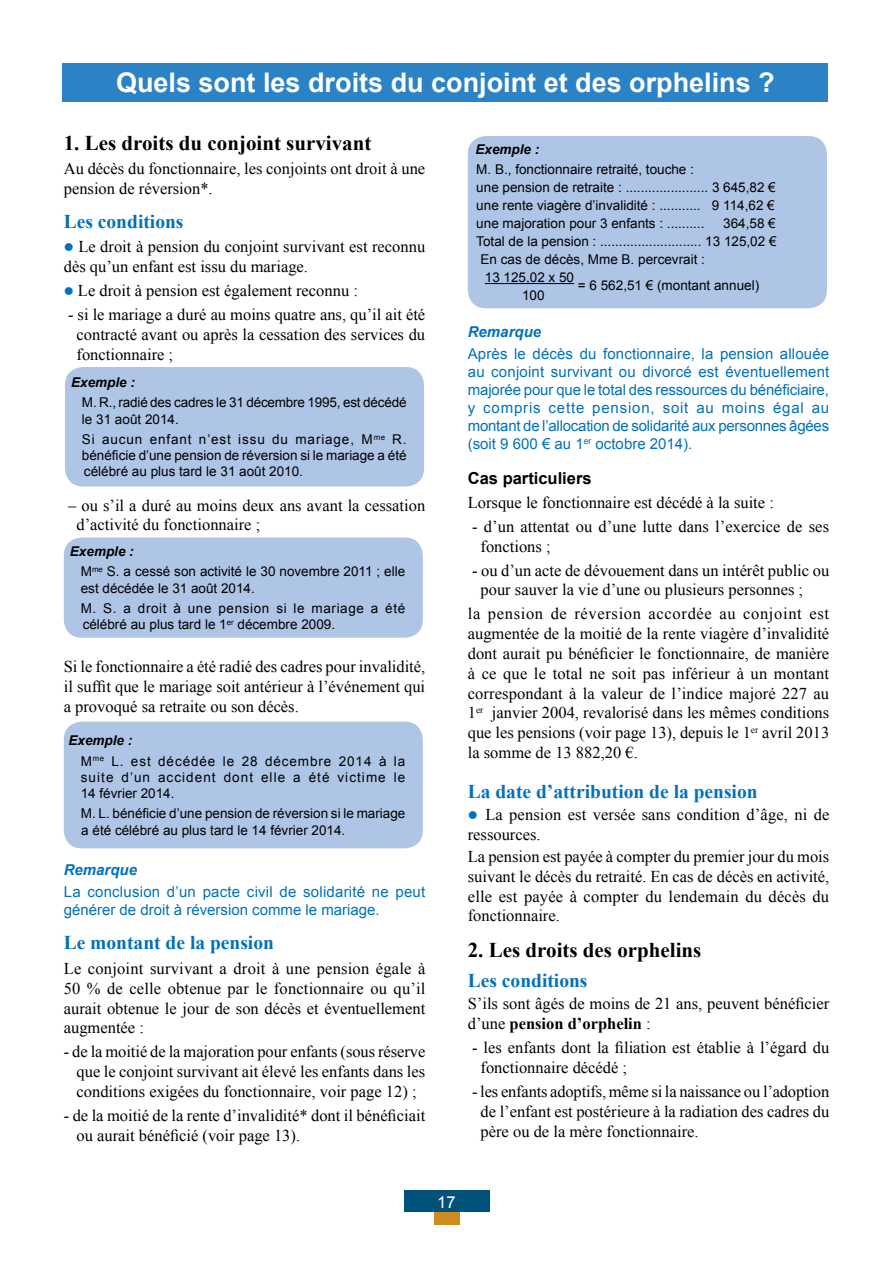
<style>
.page{position:relative;width:893px;height:1263px;background:#fff}
.page>*{position:absolute;margin:0;border:0;box-sizing:border-box;transform-origin:0 0}
.t1{font:700 27px "Arial";color:#fff}
.t2{font:700 21px "Times New Roman";color:#000}
.t3{font:700 19.5px "Times New Roman";color:#0071bb}
.t4{font:16.5px/19.8px "Times New Roman";color:#000}
.t5{font:700 16.5px "Arial";color:#000}
.t6{font:16.5px "Arial";color:#fff}
.t7{font:15px/18px "Arial";color:#0071bb}
.t8{font:italic 700 15px "Arial";color:#0071bb}
.t9{font:13.5px/16.2px "Arial";color:#000}
.t10{font:13.5px/20.4px "Arial";letter-spacing:.045em;color:#000}
.t11{font:13.5px/16.2px "Arial";letter-spacing:.08em;color:#000}
.t12{font:13.5px/20.4px "Arial";letter-spacing:.065em;color:#000}
.t13{font:italic 700 13.5px "Arial";color:#000}
.s1{color:#0071bb}
.s2{font-weight:700;font-style:italic}
.s3{font-weight:700}
</style>
<div class="page">
<div style="left:404px;top:1191px;width:85px;height:21px;background:#00527b"></div>
<div style="left:434px;top:1212px;width:25px;height:13px;background:#ce8c1e"></div>
<div style="left:63px;top:63px;width:765px;height:39px;background:#2b83c5"></div>
<div style="left:65px;top:367px;width:359px;height:119px;background:#afc5e6;border-radius:18px"></div>
<div style="left:64px;top:537px;width:359px;height:101px;background:#afc5e6;border-radius:18px"></div>
<div style="left:64px;top:722px;width:359px;height:126px;background:#afc5e6;border-radius:18px"></div>
<div style="left:468px;top:136px;width:359px;height:172px;background:#afc5e6;border-radius:18px"></div>
<hr style="left:485px;top:283px;width:89px;height:1px;background:#000">
<h1 class="t1" style="left:116px;top:65px;width:660px">Quels sont les droits du conjoint et des orphelins ?</h1>
<p class="t2" style="left:64px;top:129px;width:309px">1. Les droits du conjoint survivant</p>
<p class="t4" style="left:64px;top:159px;width:363px">Au décès du fonctionnaire, les conjoints ont droit à une pension de réversion*.</p>
<p class="t3" style="left:64px;top:208px;width:121px">Les conditions</p>
<p class="t4" style="left:64px;top:236px;width:363px"><span class="s1">●</span> Le droit à pension du conjoint survivant est reconnu dès qu’un enfant est issu du mariage.</p>
<p class="t4" style="left:64px;top:280px;width:296px"><span class="s1">●</span> Le droit à pension est également reconnu :</p>
<p class="t4" style="left:77px;top:304px;width:350px;text-align:justify;text-indent:-8px">- si le mariage a duré au moins quatre ans, qu’il ait été contracté avant ou après la cessation des services du fonctionnaire ;</p>
<p class="t13" style="left:71px;top:373px;width:65px">Exemple :</p>
<p class="t9" style="left:82px;top:395px;width:326px">M. R., radié des cadres le 31 décembre 1995, est décédé le 31 août 2014.</p>
<p class="t9" style="left:82px;top:431px;width:326px">Si aucun enfant n’est issu du mariage, M<sup>me</sup> R. bénéficie d’une pension de réversion si le mariage a été célébré au plus tard le 31 août 2010.</p>
<p class="t4" style="left:77px;top:495px;width:350px;text-indent:-8px">– ou s’il a duré au moins deux ans avant la cessation d’activité du fonctionnaire ;</p>
<p class="t9" style="left:81px;top:541px;width:326px;line-height:20.4px;text-indent:-11px"><span class="s2">Exemple :<br></span>M<sup>me</sup> S. a cessé son activité le 30 novembre 2011 ; elle</p>
<p class="t10" style="left:81px;top:578px;width:326px">est décédée le 31 août 2014.<br>M. S. a droit à une pension si le mariage a été</p>
<p class="t9" style="left:83px;top:616px;width:254px">célébré au plus tard le 1<sup>er</sup> décembre 2009.</p>
<p class="t4" style="left:64px;top:657px;width:363px;text-align:justify">Si le fonctionnaire a été radié des cadres pour invalidité, il suffit que le mariage soit antérieur à l’événement qui a provoqué sa retraite ou son décès.</p>
<p class="t12" style="left:81px;top:730px;width:326px;text-indent:-12px"><span class="s2">Exemple :<br></span>M<sup>me</sup> L. est décédée le 28 décembre 2014 à la</p>
<p class="t11" style="left:81px;top:769px;width:326px">suite d’un accident dont elle a été victime le<br>14 février 2014.</p>
<p class="t9" style="left:81px;top:806px;width:326px">M. L. bénéficie d’une pension de réversion si le mariage a été célébré au plus tard le 14 février 2014.</p>
<p class="t8" style="left:64px;top:860px;width:75px">Remarque</p>
<p class="t7" style="left:64px;top:883px;width:363px">La conclusion d’un pacte civil de solidarité ne peut générer de droit à réversion comme le mariage.</p>
<p class="t3" style="left:64px;top:929px;width:212px">Le montant de la pension</p>
<p class="t4" style="left:64px;top:958px;width:363px;text-align:justify">Le conjoint survivant a droit à une pension égale à 50 % de celle obtenue par le fonctionnaire ou qu’il aurait obtenue le jour de son décès et éventuellement augmentée :</p>
<p class="t4" style="left:77px;top:1042px;width:350px;text-align:justify;text-indent:-13px">- de la moitié de la majoration pour enfants (sous réserve que le conjoint survivant ait élevé les enfants dans les conditions exigées du fonctionnaire, voir page 12) ;</p>
<p class="t4" style="left:77px;top:1105px;width:350px;text-indent:-13px">- de la moitié de la rente d’invalidité* dont il bénéficiait ou aurait bénéficié (voir page 13).</p>
<p class="t13" style="left:475px;top:140px;width:65px">Exemple :</p>
<p class="t9" style="left:476px;top:161px;width:301px;line-height:18px">M. B., fonctionnaire retraité, touche :<br>une pension de retraite : ...................... 3 645,82 € une rente viagère d’invalidité : ........... 9 114,62 € une majoration pour 3 enfants : ..........</p>
<p class="t9" style="left:723px;top:215px;width:54px">364,58 €</p>
<p class="t9" style="left:476px;top:233px;width:302px">Total de la pension : ........................... 13 125,02 €</p>
<p class="t9" style="left:481px;top:251px;width:226px">En cas de décès, Mme B. percevrait :</p>
<p class="t9" style="left:485px;top:269px;width:91px">13 125,02 x 50</p>
<p class="t9" style="left:578px;top:277px;width:183px">= 6 562,51 € (montant annuel)</p>
<p class="t9" style="left:522px;top:287px;width:24px">100</p>
<p class="t8" style="left:468px;top:322px;width:75px">Remarque</p>
<p class="t7" style="left:468px;top:345px;width:363px;text-align:justify">Après le décès du fonctionnaire, la pension allouée au conjoint survivant ou divorcé est éventuellement majorée pour que le total des ressources du bénéficiaire, y compris cette pension, soit au moins égal au montant de l’allocation de solidarité aux personnes âgées (soit 9 600 € au 1<sup>er</sup> octobre 2014).</p>
<p class="t5" style="left:468px;top:467px;width:125px">Cas particuliers</p>
<p class="t4" style="left:468px;top:492px;width:308px">Lorsque le fonctionnaire est décédé à la suite :</p>
<p class="t4" style="left:481px;top:516px;width:350px;text-indent:-8px">- d’un attentat ou d’une lutte dans l’exercice de ses fonctions ;</p>
<p class="t4" style="left:481px;top:560px;width:350px;text-indent:-8px">- ou d’un acte de dévouement dans un intérêt public ou pour sauver la vie d’une ou plusieurs personnes ;</p>
<p class="t4" style="left:468px;top:604px;width:363px;text-align:justify">la pension de réversion accordée au conjoint est augmentée de la moitié de la rente viagère d’invalidité dont aurait pu bénéficier le fonctionnaire, de manière à ce que le total ne soit pas inférieur à un montant correspondant à la valeur de l’indice majoré 227 au 1<sup>er</sup> janvier 2004, revalorisé dans les mêmes conditions que les pensions (voir page 13), depuis le 1<sup>er</sup> avril 2013 la somme de 13 882,20 €.</p>
<p class="t3" style="left:468px;top:778px;width:291px">La date d’attribution de la pension</p>
<p class="t4" style="left:468px;top:804px;width:363px"><span class="s1">●</span> La pension est versée sans condition d’âge, ni de ressources.</p>
<p class="t4" style="left:468px;top:846px;width:363px;text-align:justify">La pension est payée à compter du premier jour du mois suivant le décès du retraité. En cas de décès en activité, elle est payée à compter du lendemain du décès du fonctionnaire.</p>
<p class="t2" style="left:468px;top:936px;width:235px">2. Les droits des orphelins</p>
<p class="t3" style="left:468px;top:967px;width:121px">Les conditions</p>
<p class="t4" style="left:468px;top:993px;width:363px">S’ils sont âgés de moins de 21 ans, peuvent bénéficier d’une <span class="s3">pension d’orphelin</span> :</p>
<p class="t4" style="left:481px;top:1037px;width:350px;text-indent:-8px">- les enfants dont la filiation est établie à l’égard du fonctionnaire décédé ;</p>
<p class="t4" style="left:481px;top:1081px;width:350px;line-height:20.2px;text-align:justify;text-indent:-8px">- les enfants adoptifs, même si la naissance ou l’adoption de l’enfant est postérieure à la radiation des cadres du père ou de la mère fonctionnaire.</p>
<p class="t6" style="left:437px;top:1191px;width:20px">17</p>
</div>
